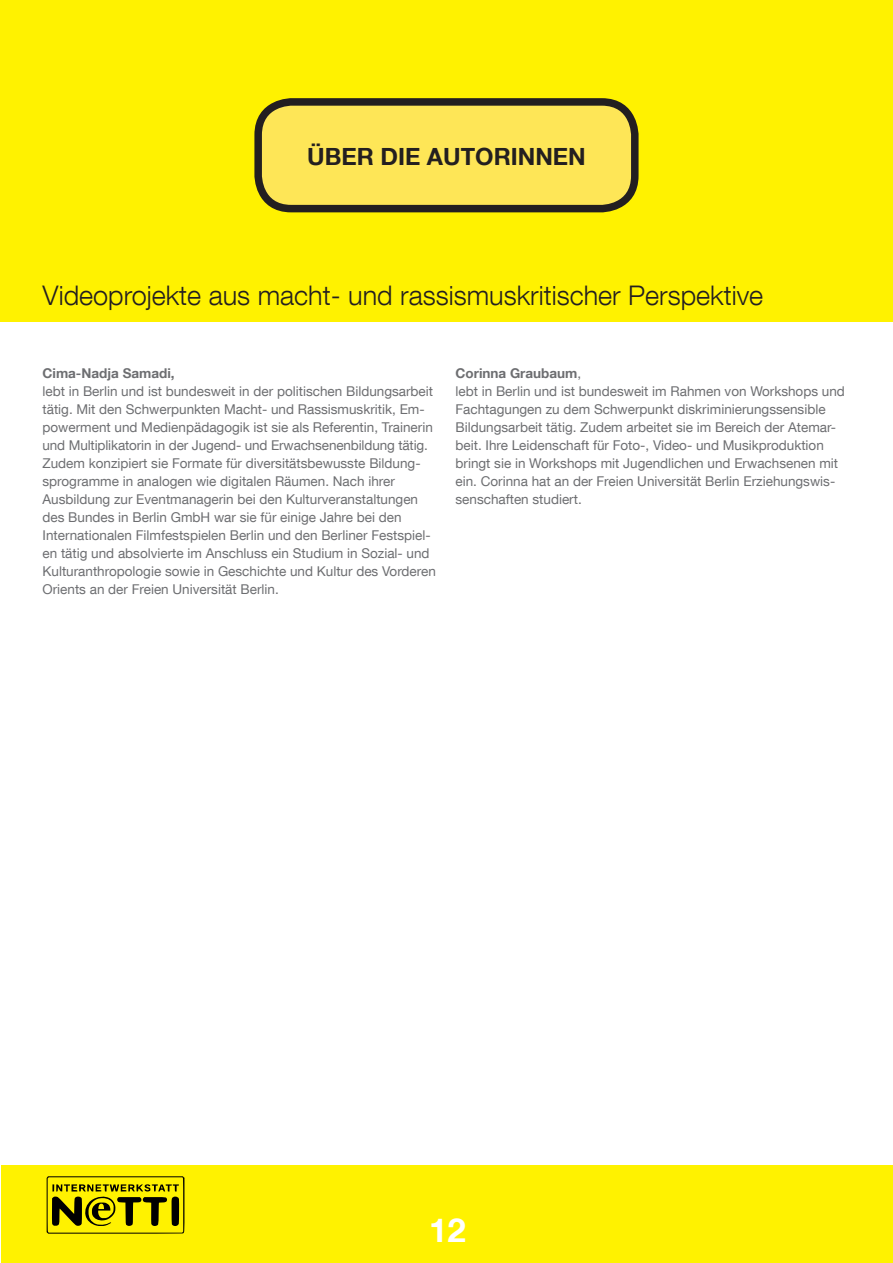
<style>
.page{position:relative;width:893px;height:1263px;background:#fff}
.page>*{position:absolute;margin:0;border:0;box-sizing:border-box;transform-origin:0 0}
.t1{font:700 33px "Helvetica Neue LT Com";color:#fff}
.t2{font:300 27px "Helvetica Neue LT Com";color:#231f20}
.t3{font:700 23.7px "Helvetica Neue LT Com";color:#231f20}
.t4{font:13.5px/18px "Helvetica Neue LT Com";color:#6d6e71}
.t5{font:700 13.5px "Helvetica Neue LT Com";color:#6d6e71}
.s1{font-weight:700}
</style>
<div class="page">
<div style="left:0;top:0;width:893px;height:321px;background:#fff200"></div>
<div style="left:258px;top:102px;width:377px;height:107px;background:#fee657;border-radius:33px"></div>
<div style="left:254px;top:98px;width:385px;height:114px;border:8px solid #231f20;border-radius:33px"></div>
<div style="left:1px;top:1165px;width:892px;height:98px;background:#fff200"></div>
<svg style="left:47px;top:1176px;width:137px;height:58px"></svg>
<h3 class="t3" style="left:307px;top:141px;width:277px">über di e autorinn en</h3>
<h2 class="t2" style="left:43px;top:279px;width:722px">Videoprojekte aus macht- und rassismuskritischer Perspektive</h2>
<p class="t5" style="left:43px;top:365px;width:134px">Cima-Nadja Samadi,</p>
<p class="t4" style="left:43px;top:382px;width:395px">lebt in Berlin und ist bundesweit in der politischen Bildungsarbeit tätig. Mit den Schwerpunkten Macht- und Rassismuskritik, Em&shy;powerment und Medienpädagogik ist sie als Referentin, Trainerin und Multiplikatorin in der Jugend- und Erwachsenenbildung tätig.<br>Zudem konzipiert sie Formate für diversitätsbewusste Bildung&shy;sprogramme in analogen wie digitalen Räumen. Nach ihrer Ausbildung zur Eventmanagerin bei den Kulturveranstaltungen des Bundes in Berlin GmbH war sie für einige Jahre bei den Internationalen Filmfestspielen Berlin und den Berliner Festspiel&shy;en tätig und absolvierte im Anschluss ein Studium in Sozial- und Kulturanthropologie sowie in Geschichte und Kultur des Vorderen Orients an der Freien Universität Berlin.</p>
<p class="t4" style="left:455px;top:364px;width:391px"><span class="s1">Corinna Graubaum</span>,<br>lebt in Berlin und ist bundesweit im Rahmen von Workshops und Fachtagungen zu dem Schwerpunkt diskriminierungssensible Bildungsarbeit tätig. Zudem arbeitet sie im Bereich der Atemar&shy;beit. Ihre Leidenschaft für Foto-, Video- und Musikproduktion bringt sie in Workshops mit Jugendlichen und Erwachsenen mit ein. Corinna hat an der Freien Universität Berlin Erziehungswis&shy;senschaften studiert.</p>
<h1 class="t1" style="left:429px;top:1209px;width:38px">12</h1>
</div>
